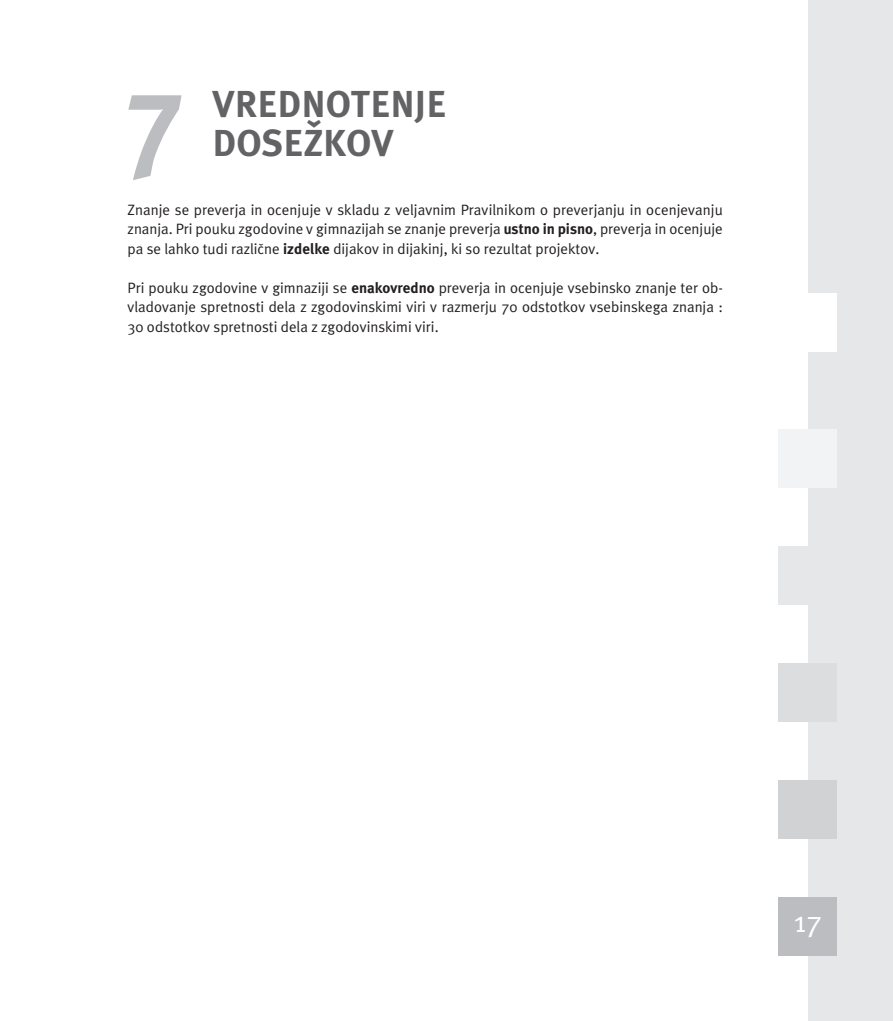
<style>
.page{position:relative;width:893px;height:1021px;background:#fff}
.page>*{position:absolute;margin:0;border:0;box-sizing:border-box;transform-origin:0 0}
.n1{font:119.25px "Meta KT Bold A";color:#bcbdc0}
.n1-2{font:37.5px/39px "Meta KT Bold A";color:#636366}
.t1{font:30px "Meta KT Normal A";color:#fff}
.t2{font:15px/19.5px "Meta KT Normal A";color:#231f20;text-align:justify}
.s1{font-family:"Meta KT Bold A"}
</style>
<div class="page">
<div style="left:808px;top:0;width:85px;height:1020px;background:#e6e7e9"></div>
<div style="left:779px;top:897px;width:58px;height:58px;background:#bcbdc0"></div>
<div style="left:779px;top:780px;width:58px;height:59px;background:#d1d2d4"></div>
<div style="left:779px;top:663px;width:58px;height:59px;background:#dcdddf"></div>
<div style="left:779px;top:546px;width:58px;height:59px;background:#e6e7e9"></div>
<div style="left:779px;top:429px;width:58px;height:59px;background:#f2f3f4"></div>
<div style="left:779px;top:293px;width:58px;height:58px;background:#fff"></div>
<p class="n1" style="left:128px;top:42px;width:56px">7</p>
<p class="n1-2" style="left:213px;top:84px;width:182px">VREDNOTENJE<br>DOSEŽKOV</p>
<p class="t2" style="left:128px;top:200px;width:597px">Znanje se preverja in ocenjuje v skladu z veljavnim Pravilnikom o preverjanju in ocenjevanju znanja. Pri pouku zgodovine v gimnazijah se znanje preverja <span class="s1">ustno in pisno</span>, preverja in ocenjuje pa se lahko tudi različne <span class="s1">izdelke</span> dijakov in dijakinj, ki so rezultat projektov.</p>
<p class="t2" style="left:128px;top:278px;width:597px">Pri pouku zgodovine v gimnaziji se <span class="s1">enakovredno</span> preverja in ocenjuje vsebinsko znanje ter ob&shy;vladovanje spretnosti dela z zgodovinskimi viri v razmerju 70 odstotkov vsebinskega znanja :<br>30 odstotkov spretnosti dela z zgodovinskimi viri.</p>
<h3 class="t1" style="left:794px;top:904px;width:30px">17</h3>
</div>
